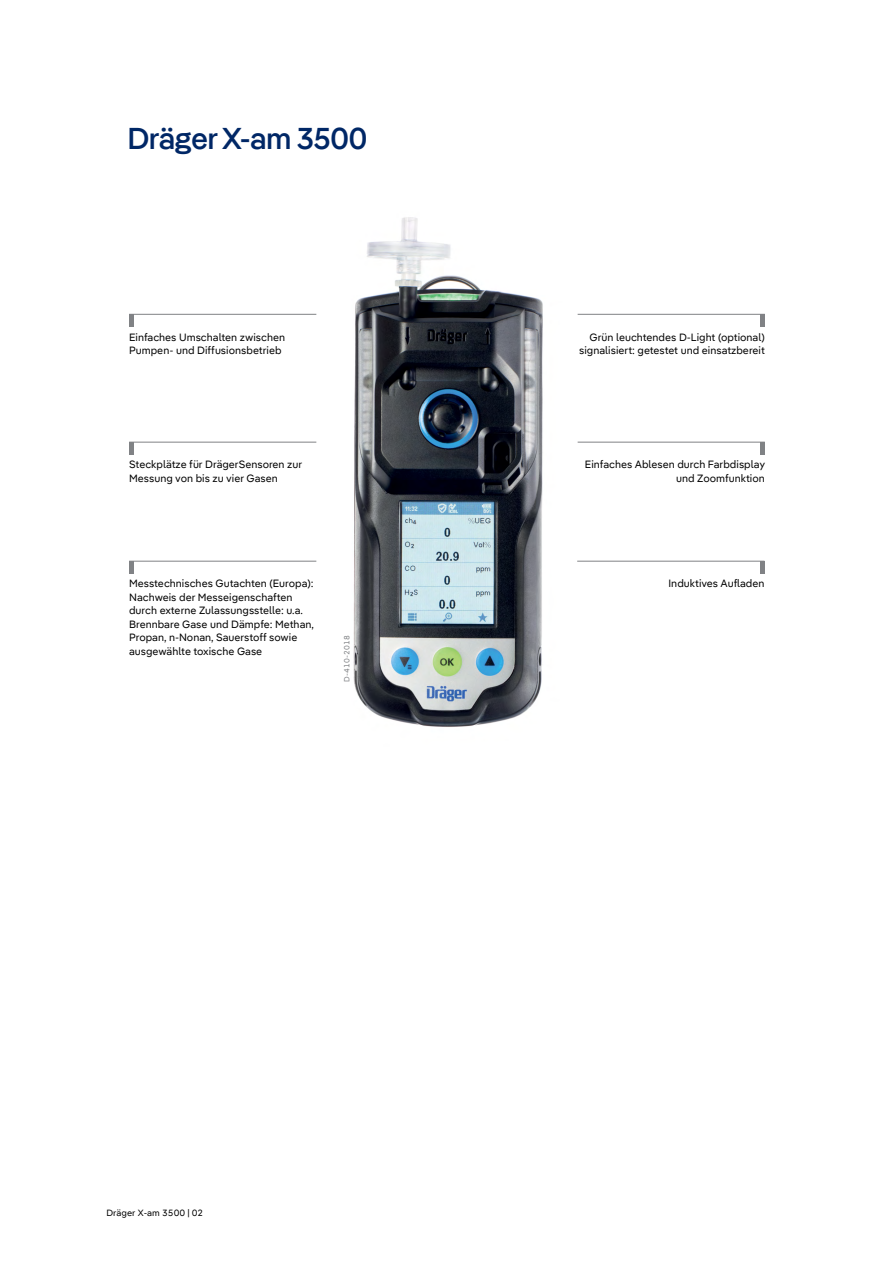
<style>
.page{position:relative;width:894px;height:1264px;background:#fff}
.page>*{position:absolute;margin:0;border:0;box-sizing:border-box;transform-origin:0 0}
.ps_page_hl{font:500 30px "Draeger Pangea";color:#002766}
.Igeltext_LI{font:10.5px/13.5px "Draeger Pangea Text";color:#000}
.Igeltext_RE{font:10.5px/13.5px "Draeger Pangea Text";color:#000;text-align:right}
.t1{font:9px "Draeger Pangea Text";color:#000}
.ps_img_number{font:7.5px "Draeger Pangea Text";color:#808285}
</style>
<div class="page">
<img style="left:259px;top:217px;width:362px;height:510px">
<div style="left:759px;top:561px;width:5px;height:12px;background:#808285"></div>
<hr style="left:577px;top:561px;width:187px;height:1px;background:#808285">
<hr style="left:760px;top:442px;width:4px;height:12px;background:#808285">
<hr style="left:577px;top:442px;width:187px;height:1px;background:#808285">
<hr style="left:760px;top:314px;width:4px;height:13px;background:#808285">
<hr style="left:577px;top:314px;width:187px;height:1px;background:#808285">
<div style="left:129px;top:561px;width:5px;height:12px;background:#808285"></div>
<hr style="left:129px;top:561px;width:187px;height:1px;background:#808285">
<div style="left:129px;top:442px;width:5px;height:12px;background:#808285"></div>
<hr style="left:129px;top:442px;width:187px;height:1px;background:#808285">
<hr style="left:129px;top:314px;width:187px;height:1px;background:#808285">
<div style="left:129px;top:314px;width:5px;height:13px;background:#808285"></div>
<p class="ps_page_hl" style="left:128px;top:117px;width:241px">Dräger -X‑am -3500</p>
<p class="Igeltext_LI" style="left:129px;top:329px;width:157px">Einfaches Umschalten zwischen<br>Pumpen- und Diffusionsbetrieb</p>
<p class="Igeltext_LI" style="left:129px;top:457px;width:175px">Steckplätze für DrägerSensoren zur<br>Messung von bis zu vier Gasen</p>
<p class="Igeltext_LI" style="left:129px;top:576px;width:186px">Messtechnisches Gutachten (Europa):<br>Nachweis der Messeigenschaften durch externe Zulassungsstelle: u.a.<br>Brennbare Gase und Dämpfe: Methan, Propan, n-Nonan, Sauerstoff sowie ausgewählte toxische Gase</p>
<p class="ps_img_number" style="left:341px;top:682px;width:48px;rotate:-90deg">D-410-2018</p>
<p class="t1" style="left:106px;top:1205px;width:98px">-Dräger -X‑am -3500 | 02</p>
<p class="Igeltext_RE" style="left:579px;top:329px;width:187px">Grün leuchtendes D-Light (optional) signalisiert: getestet und einsatzbereit</p>
<p class="Igeltext_RE" style="left:585px;top:457px;width:181px">Einfaches Ablesen durch Farbdisplay und Zoomfunktion</p>
<p class="Igeltext_RE" style="left:668px;top:576px;width:97px">Induktives Aufladen</p>
</div>
